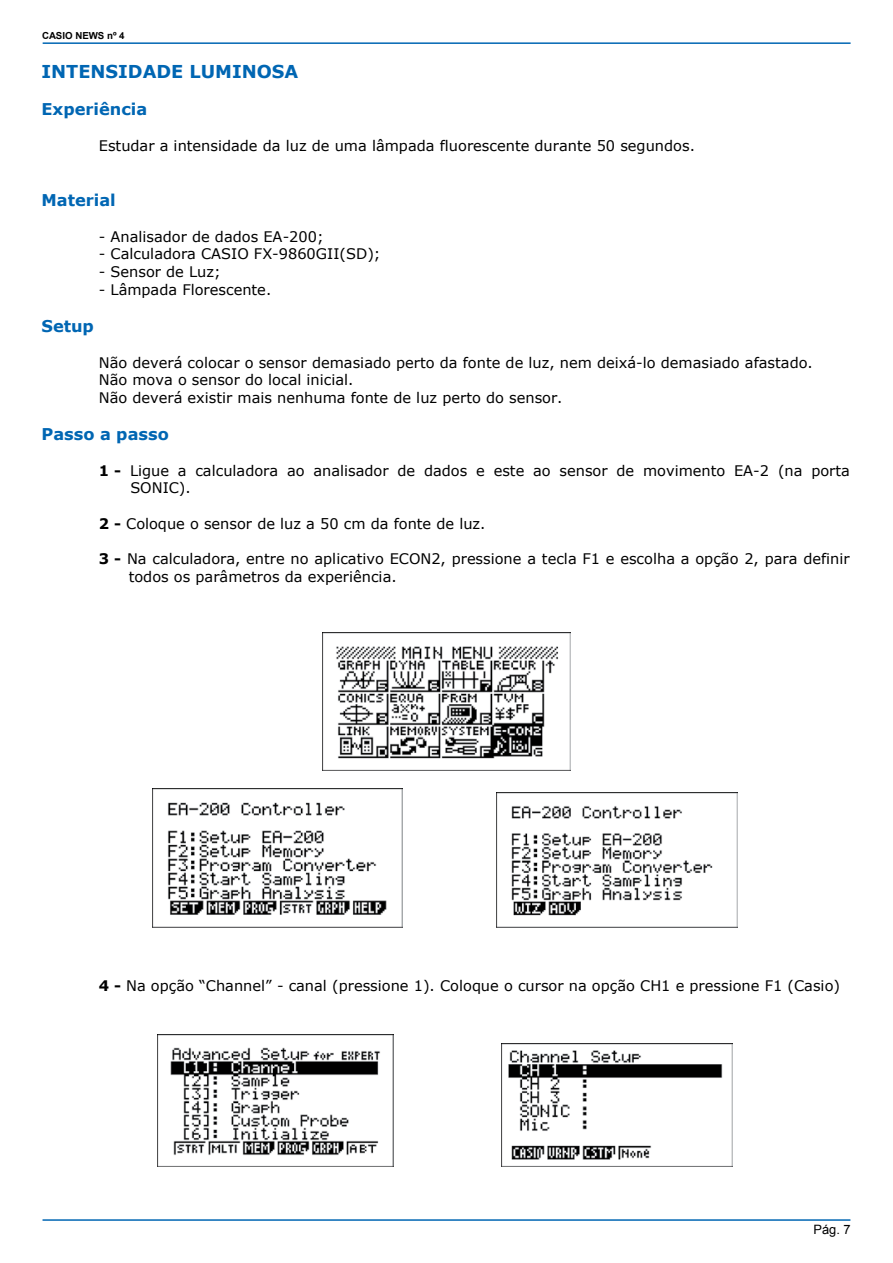
<style>
.page{position:relative;width:893px;height:1263px;background:#fff}
.page>*{position:absolute;margin:0;border:0;box-sizing:border-box;transform-origin:0 0}
.t1{font:700 17.7px "Verdana";color:#0066b3}
.t2{font:700 16.2px "Verdana";color:#0066b3}
.t3{font:14.55px/17.7px "Verdana";color:#000}
.t4{font:12.9px "Arial";color:#000}
.t5{font:700 9.75px "Arial";color:#000}
.s1{font-weight:700}
</style>
<div class="page">
<hr style="left:43px;top:1219px;width:807px;height:2px;background:#0066b3">
<hr style="left:43px;top:42px;width:808px;height:2px;background:#0066b3">
<img style="left:323px;top:632px;width:247px;height:139px">
<img style="left:153px;top:788px;width:249px;height:140px">
<img style="left:496px;top:793px;width:242px;height:135px">
<img style="left:158px;top:1035px;width:235px;height:131px">
<img style="left:502px;top:1043px;width:231px;height:123px">
<p class="t5" style="left:42px;top:29px;width:84px">CASIO NEWS nº 4</p>
<p class="t1" style="left:41px;top:60px;width:258px">INTENSIDADE LUMINOSA</p>
<p class="t2" style="left:41px;top:99px;width:107px">Experiência</p>
<p class="t3" style="left:99px;top:136px;width:598px">Estudar a intensidade da luz de uma lâmpada fluorescente durante 50 segundos.</p>
<p class="t2" style="left:41px;top:190px;width:76px">Material</p>
<p class="t3" style="left:99px;top:227px;width:226px">- Analisador de dados EA-200;</p>
<p class="t3" style="left:99px;top:245px;width:283px">- Calculadora CASIO FX-9860GII(SD);</p>
<p class="t3" style="left:99px;top:262px;width:123px">- Sensor de Luz;</p>
<p class="t3" style="left:99px;top:280px;width:174px">- Lâmpada Florescente.</p>
<p class="t2" style="left:41px;top:315px;width:54px">Setup</p>
<p class="t3" style="left:99px;top:353px;width:716px">Não deverá colocar o sensor demasiado perto da fonte de luz, nem deixá-lo demasiado afastado.<br>Não mova o sensor do local inicial.<br>Não deverá existir mais nenhuma fonte de luz perto do sensor.</p>
<p class="t2" style="left:41px;top:424px;width:129px">Passo a passo</p>
<p class="t3" style="left:130px;top:461px;width:721px;text-indent:-32px"><span class="s1">1 -</span> Ligue a calculadora ao analisador de dados e este ao sensor de movimento EA-2 (na porta<br>SONIC).</p>
<p class="t3" style="left:99px;top:514px;width:388px"><span class="s1">2 -</span> Coloque o sensor de luz a 50 cm da fonte de luz.</p>
<p class="t3" style="left:129px;top:550px;width:722px;text-indent:-30px"><span class="s1">3 -</span> Na calculadora, entre no aplicativo ECON2, pressione a tecla F1 e escolha a opção 2, para definir todos os parâmetros da experiência.</p>
<p class="t3" style="left:99px;top:976px;width:743px"><span class="s1">4 -</span> Na opção “Channel” - canal (pressione 1). Coloque o cursor na opção CH1 e pressione F1 (Casio)</p>
<p class="t4" style="left:813px;top:1221px;width:39px">Pág. 7</p>
</div>
